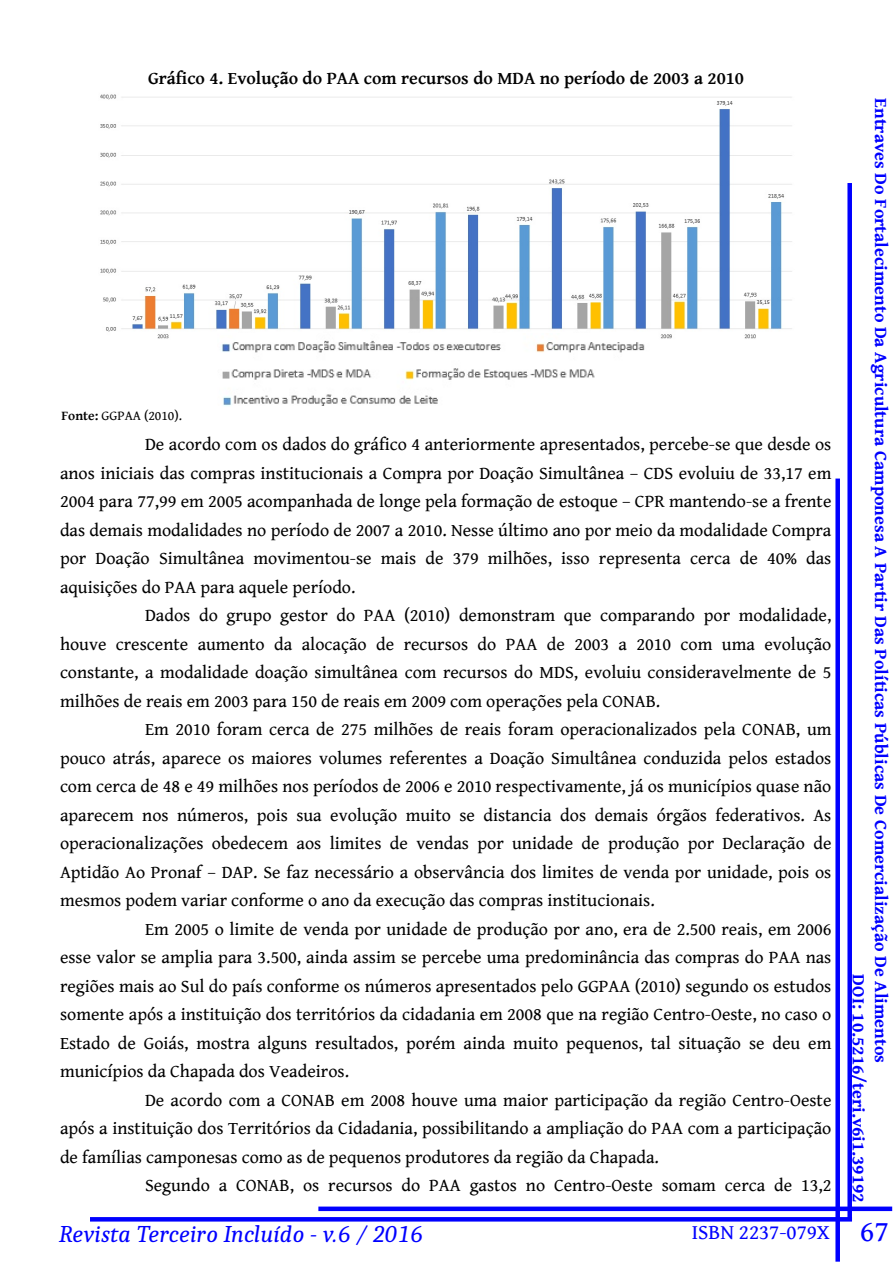
<style>
.page{position:relative;width:893px;height:1263px;background:#fff}
.page>*{position:absolute;margin:0;border:0;box-sizing:border-box;transform-origin:0 0}
.t1{font:italic 24px "Caladea";color:#00f}
.t2{font:21px "Gentium Book Basic";color:#00f}
.t3{font:18px "Gentium Book Basic";color:#000}
.t4{font:700 18px/22.5px "Gentium Book Basic";color:#00f}
.t5{font:700 18px "Gentium Basic";color:#000}
.t6{font:13.5px "Gentium Book Basic";color:#000}
.s1{font-family:"Gentium Basic";font-weight:700}
.s2{font-size:30px}
</style>
<div class="page">
<div style="left:318px;top:1206px;width:574px;height:5px;background:#00f"></div>
<div style="left:835px;top:478px;width:5px;height:784px;background:#00f"></div>
<svg style="left:90px;top:1217px;width:757px;height:4px;background:#0404ff"></svg>
<div style="left:847px;top:183px;width:5px;height:1038px;background:#00f"></div>
<img style="left:100px;top:94px;width:692px;height:245px">
<img style="left:218px;top:334px;width:434px;height:72px">
<p class="t5" style="left:148px;top:68px;width:597px">Gráfico 4. Evolução do PAA com recursos do MDA no período de 2003 a 2010</p>
<p class="t6" style="left:61px;top:408px;width:122px"><span class="s1">Fonte:</span> GGPAA (2010).</p>
<p class="t3" style="left:145px;top:434px;width:688px">De acordo com os dados do gráfico 4 anteriormente apresentados, percebe-se que desde os</p>
<p class="t3" style="left:60px;top:463px;width:773px">anos iniciais das compras institucionais a Compra por Doação Simultânea – CDS evoluiu de 33,17 em</p>
<p class="t3" style="left:60px;top:491px;width:773px">2004 para 77,99 em 2005 acompanhada de longe pela formação de estoque – CPR mantendo-se a frente</p>
<p class="t3" style="left:60px;top:520px;width:773px">das demais modalidades no período de 2007 a 2010. Nesse último ano por meio da modalidade Compra</p>
<p class="t3" style="left:60px;top:548px;width:773px">por Doação Simultânea movimentou-se mais de 379 milhões, isso representa cerca de 40% das</p>
<p class="t3" style="left:60px;top:577px;width:297px">aquisições do PAA para aquele período.</p>
<p class="t3" style="left:145px;top:605px;width:688px">Dados do grupo gestor do PAA (2010) demonstram que comparando por modalidade,</p>
<p class="t3" style="left:60px;top:634px;width:773px">houve crescente aumento da alocação de recursos do PAA de 2003 a 2010 com uma evolução</p>
<p class="t3" style="left:60px;top:662px;width:773px">constante, a modalidade doação simultânea com recursos do MDS, evoluiu consideravelmente de 5</p>
<p class="t3" style="left:60px;top:691px;width:602px">milhões de reais em 2003 para 150 de reais em 2009 com operações pela CONAB.</p>
<p class="t3" style="left:145px;top:719px;width:688px">Em 2010 foram cerca de 275 milhões de reais foram operacionalizados pela CONAB, um</p>
<p class="t3" style="left:60px;top:748px;width:773px">pouco atrás, aparece os maiores volumes referentes a Doação Simultânea conduzida pelos estados</p>
<p class="t3" style="left:60px;top:776px;width:773px">com cerca de 48 e 49 milhões nos períodos de 2006 e 2010 respectivamente, já os municípios quase não</p>
<p class="t3" style="left:60px;top:805px;width:773px">aparecem nos números, pois sua evolução muito se distancia dos demais órgãos federativos. As</p>
<p class="t3" style="left:60px;top:833px;width:773px">operacionalizações obedecem aos limites de vendas por unidade de produção por Declaração de</p>
<p class="t3" style="left:60px;top:862px;width:773px">Aptidão Ao Pronaf – DAP. Se faz necessário a observância dos limites de venda por unidade, pois os</p>
<p class="t3" style="left:60px;top:890px;width:596px">mesmos podem variar conforme o ano da execução das compras institucionais.</p>
<p class="t3" style="left:145px;top:919px;width:688px">Em 2005 o limite de venda por unidade de produção por ano, era de 2.500 reais, em 2006</p>
<p class="t3" style="left:60px;top:947px;width:773px">esse valor se amplia para 3.500, ainda assim se percebe uma predominância das compras do PAA nas</p>
<p class="t3" style="left:60px;top:976px;width:773px">regiões mais ao Sul do país conforme os números apresentados pelo GGPAA (2010) segundo os estudos</p>
<p class="t3" style="left:60px;top:1004px;width:773px">somente após a instituição dos territórios da cidadania em 2008 que na região Centro-Oeste, no caso o</p>
<p class="t3" style="left:60px;top:1033px;width:773px">Estado de Goiás, mostra alguns resultados, porém ainda muito pequenos, tal situação se deu em</p>
<p class="t3" style="left:60px;top:1061px;width:291px">municípios da Chapada dos Veadeiros.</p>
<p class="t3" style="left:145px;top:1090px;width:688px">De acordo com a CONAB em 2008 houve uma maior participação da região Centro-Oeste</p>
<p class="t3" style="left:60px;top:1118px;width:773px">após a instituição dos Territórios da Cidadania, possibilitando a ampliação do PAA com a participação</p>
<p class="t3" style="left:60px;top:1147px;width:600px">de famílias camponesas como as de pequenos produtores da região da Chapada.</p>
<p class="t3" style="left:145px;top:1175px;width:688px">Segundo a CONAB, os recursos do PAA gastos no Centro-Oeste somam cerca de 13,2</p>
<p class="t4" style="left:892px;top:974px;width:230px;text-indent:-876px;rotate:90deg">Entraves Do Fortalecimento Da Agricultura Camponesa A Partir Das Políticas Públicas De Comercialização De Alimentos<br>DOI: 10.5216/teri.v6i1.39192</p>
<h1 class="t1" style="left:59px;top:1219px;width:365px">Revista Terceiro Incluído - v.6 / 2016</h1>
<p class="t2" style="left:692px;top:1220px;width:199px">ISBN 2237-079X <span class="s2">67</span></p>
</div>
